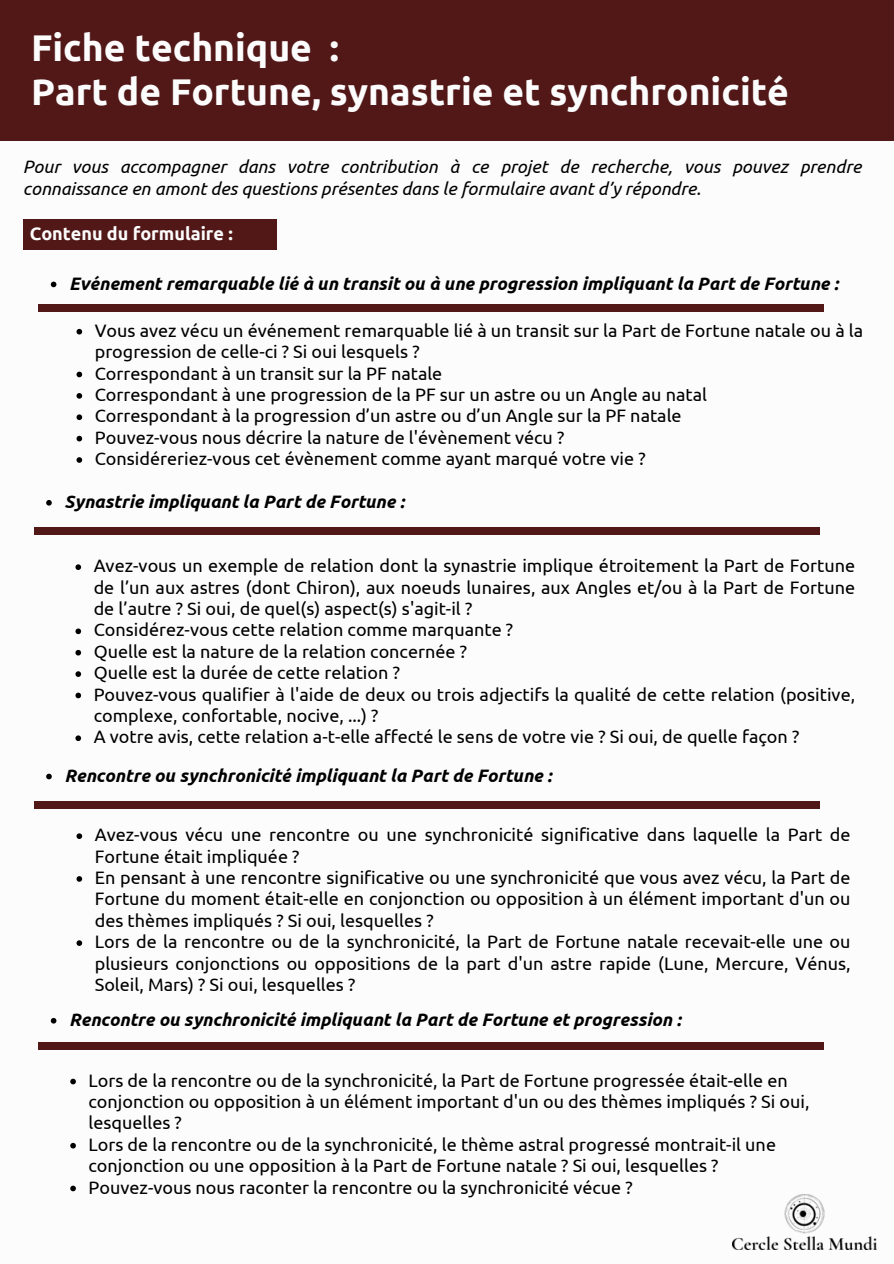
<style>
.page{position:relative;width:894px;height:1264px;background:#fff}
.page>*{position:absolute;margin:0;border:0;box-sizing:border-box;transform-origin:0 0}
.t1{font:700 37.2px/43.8px "Ubuntu";color:#fcfcfc}
.t2{font:18px/21.3px "Ubuntu";color:#000}
.t3{font:italic 700 18px "Ubuntu";color:#000}
.t4{font:italic 18px/21.3px "Ubuntu";color:#000}
.t5{font:700 18px "Ubuntu";color:#fcfcfc}
</style>
<div class="page">
<div style="left:0;top:0;width:893px;height:141px;background:#521818"></div>
<img style="left:732px;top:1194px;width:144px;height:55px">
<svg style="left:51px;top:281px;width:5px;height:6px"></svg>
<div style="left:23px;top:219px;width:253px;height:31px;background:#521818"></div>
<svg style="left:76px;top:329px;width:6px;height:5px"></svg>
<svg style="left:76px;top:371px;width:6px;height:6px"></svg>
<svg style="left:76px;top:393px;width:6px;height:5px"></svg>
<svg style="left:76px;top:414px;width:6px;height:6px"></svg>
<svg style="left:76px;top:436px;width:6px;height:5px"></svg>
<svg style="left:76px;top:457px;width:6px;height:6px"></svg>
<svg style="left:46px;top:500px;width:6px;height:5px"></svg>
<svg style="left:75px;top:564px;width:6px;height:6px"></svg>
<svg style="left:75px;top:628px;width:6px;height:6px"></svg>
<svg style="left:75px;top:650px;width:6px;height:5px"></svg>
<svg style="left:75px;top:671px;width:6px;height:6px"></svg>
<svg style="left:75px;top:692px;width:6px;height:6px"></svg>
<svg style="left:75px;top:735px;width:6px;height:6px"></svg>
<div style="left:38px;top:304px;width:786px;height:8px;background:#521818"></div>
<div style="left:34px;top:527px;width:785px;height:8px;background:#521818"></div>
<svg style="left:46px;top:773px;width:6px;height:6px"></svg>
<div style="left:34px;top:800px;width:785px;height:8px;background:#521818"></div>
<svg style="left:76px;top:833px;width:6px;height:6px"></svg>
<svg style="left:76px;top:876px;width:6px;height:5px"></svg>
<svg style="left:76px;top:940px;width:6px;height:5px"></svg>
<svg style="left:51px;top:1018px;width:5px;height:5px"></svg>
<svg style="left:70px;top:1078px;width:6px;height:6px"></svg>
<svg style="left:70px;top:1142px;width:6px;height:6px"></svg>
<svg style="left:70px;top:1185px;width:6px;height:6px"></svg>
<div style="left:38px;top:1041px;width:786px;height:8px;background:#521818"></div>
<p class="t1" style="left:31px;top:26px;width:759px">Fiche technique :<br>Part de Fortune, synastrie et synchronicité</p>
<h1 class="t4" style="left:23px;top:156px;width:839px">Pour vous accompagner dans votre contribution à ce projet de recherche, vous pouvez prendre connaissance en amont des questions présentes dans le formulaire avant d’y répondre.</h1>
<p class="t5" style="left:30px;top:223px;width:204px">Contenu du formulaire :</p>
<p class="t3" style="left:69px;top:273px;width:770px">Evénement remarquable lié à un transit ou à une progression impliquant la Part de Fortune :</p>
<h2 class="t2" style="left:95px;top:319px;width:769px">Vous avez vécu un événement remarquable lié à un transit sur la Part de Fortune natale ou à la progression de celle-ci ? Si oui lesquels ?</h2>
<p class="t2" style="left:95px;top:362px;width:349px">Correspondant à un transit sur la PF natale</p>
<p class="t2" style="left:95px;top:383px;width:613px">Correspondant à une progression de la PF sur un astre ou un Angle au natal</p>
<p class="t2" style="left:95px;top:405px;width:588px">Correspondant à la progression d’un astre ou d’un Angle sur la PF natale</p>
<p class="t2" style="left:95px;top:426px;width:471px">Pouvez-vous nous décrire la nature de l'évènement vécu ?</p>
<p class="t2" style="left:95px;top:448px;width:552px">Considéreriez-vous cet évènement comme ayant marqué votre vie ?</p>
<p class="t3" style="left:64px;top:491px;width:341px">Synastrie impliquant la Part de Fortune :</p>
<p class="t2" style="left:94px;top:555px;width:762px;text-align:justify">Avez-vous un exemple de relation dont la synastrie implique étroitement la Part de Fortune de l’un aux astres (dont Chiron), aux noeuds lunaires, aux Angles et/ou à la Part de Fortune de l’autre ? Si oui, de quel(s) aspect(s) s'agit-il ?</p>
<p class="t2" style="left:94px;top:619px;width:421px">Considérez-vous cette relation comme marquante ?</p>
<p class="t2" style="left:94px;top:640px;width:374px">Quelle est la nature de la relation concernée ?</p>
<p class="t2" style="left:94px;top:661px;width:308px">Quelle est la durée de cette relation ?</p>
<p class="t2" style="left:94px;top:683px;width:762px">Pouvez-vous qualifier à l'aide de deux ou trois adjectifs la qualité de cette relation (positive, complexe, confortable, nocive, ...) ?</p>
<p class="t2" style="left:94px;top:726px;width:706px">A votre avis, cette relation a-t-elle affecté le sens de votre vie ? Si oui, de quelle façon ?</p>
<p class="t3" style="left:64px;top:764px;width:488px">Rencontre ou synchronicité impliquant la Part de Fortune :</p>
<p class="t2" style="left:95px;top:823px;width:757px">Avez-vous vécu une rencontre ou une synchronicité significative dans laquelle la Part de<br>Fortune était impliquée ?</p>
<p class="t2" style="left:95px;top:866px;width:757px;text-align:justify">En pensant à une rencontre significative ou une synchronicité que vous avez vécu, la Part de Fortune du moment était-elle en conjonction ou opposition à un élément important d'un ou des thèmes impliqués ? Si oui, lesquelles ?</p>
<p class="t2" style="left:95px;top:930px;width:757px;text-align:justify">Lors de la rencontre ou de la synchronicité, la Part de Fortune natale recevait-elle une ou plusieurs conjonctions ou oppositions de la part d'un astre rapide (Lune, Mercure, Vénus, Soleil, Mars) ? Si oui, lesquelles ?</p>
<p class="t3" style="left:69px;top:1009px;width:613px">Rencontre ou synchronicité impliquant la Part de Fortune et progression :</p>
<p class="t2" style="left:88px;top:1069px;width:722px">Lors de la rencontre ou de la synchronicité, la Part de Fortune progressée était-elle en conjonction ou opposition à un élément important d'un ou des thèmes impliqués ? Si oui, lesquelles ?</p>
<p class="t2" style="left:88px;top:1133px;width:688px">Lors de la rencontre ou de la synchronicité, le thème astral progressé montrait-il une conjonction ou une opposition à la Part de Fortune natale ? Si oui, lesquelles ?</p>
<p class="t2" style="left:88px;top:1176px;width:545px">Pouvez-vous nous raconter la rencontre ou la synchronicité vécue ?</p>
</div>
